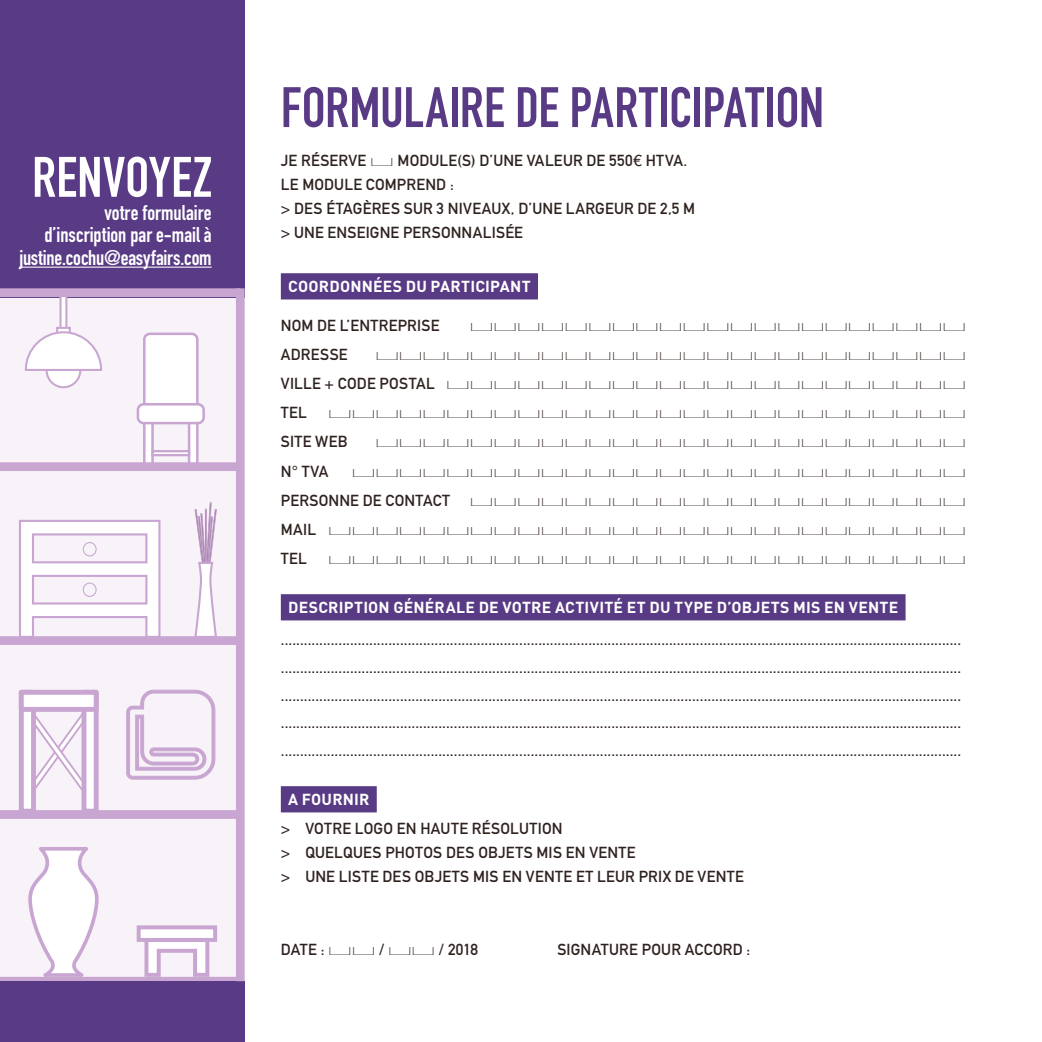
<style>
.page{position:relative;width:1042px;height:1042px;background:#fff}
.page>*{position:absolute;margin:0;border:0;box-sizing:border-box;transform-origin:0 0}
.t1{font:700 56px "DIN Condensed";letter-spacing:-.01em;color:#593b85}
.t2{font:700 56px "DIN Condensed";letter-spacing:.005em;color:#fff}
.t3{font:700 21px/22.8px "DIN Condensed";color:#fff;text-align:right}
.t4{font:700 15.75px/24.2px "DIN Alternate";letter-spacing:.015em;color:#2e221f}
.t5{font:15.75px/29.2px "Universal Peignes";letter-spacing:-.005em;color:#2e221f;text-align:justify;scale:1.5 1}
.t6{font:700 15.75px "DIN";letter-spacing:.015em;color:#fff}
.s1{font-family:"Universal Peignes";font-weight:400}
.s2{font-family:"Helvetica Neue";font-weight:400}
.s3{font-family:"DIN Alternate";font-weight:700}
</style>
<div class="page">
<div style="left:0;top:295px;width:240px;height:686px;background:#f8f3f9"></div>
<div style="left:0;top:977px;width:240px;height:8px;background:#c9a6d1"></div>
<div style="left:0;top:0;width:245px;height:297px;background:#593b85"></div>
<div style="left:0;top:981px;width:245px;height:61px;background:#593b85"></div>
<div style="left:281px;top:273px;width:257px;height:26px;background:#593b85"></div>
<div style="left:281px;top:594px;width:624px;height:26px;background:#593b85"></div>
<div style="left:281px;top:786px;width:96px;height:26px;background:#593b85"></div>
<hr style="left:19px;top:267px;width:193px;height:1px;background:#fff">
<svg style="left:193px;top:297px;width:25px;height:339px"></svg>
<svg style="left:36px;top:712px;width:46px;height:85px"></svg>
<div style="left:82px;top:690px;width:17px;height:123px;background:#fff;border:5px solid #c9a6d1"></div>
<div style="left:19px;top:690px;width:17px;height:123px;background:#fff;border:5px solid #c9a6d1"></div>
<div style="left:19px;top:690px;width:80px;height:22px;background:#fff;border:5px solid #c9a6d1"></div>
<svg style="left:26px;top:847px;width:74px;height:130px"></svg>
<svg style="left:19px;top:519px;width:142px;height:117px"></svg>
<div style="left:83px;top:542px;width:14px;height:14px;border:1px solid #c9a6d1;border-radius:50%"></div>
<div style="left:83px;top:582px;width:14px;height:15px;border:1px solid #c9a6d1;border-radius:50%"></div>
<svg style="left:60px;top:297px;width:7px;height:30px"></svg>
<svg style="left:56px;top:327px;width:15px;height:3px"></svg>
<div style="left:47px;top:353px;width:33px;height:34px;background:#fff;border-radius:50%"></div>
<div style="left:46px;top:352px;width:35px;height:36px;border:2px solid #c9a6d1;border-radius:50%"></div>
<svg style="left:24px;top:330px;width:79px;height:42px"></svg>
<svg style="left:142px;top:942px;width:69px;height:35px"></svg>
<div style="left:137px;top:925px;width:80px;height:17px;background:#fff;border:4px solid #c9a6d1"></div>
<div style="left:188px;top:420px;width:11px;height:47px;background:#fff;border:3px solid #c9a6d1"></div>
<div style="left:143px;top:420px;width:11px;height:47px;background:#fff;border:3px solid #c9a6d1"></div>
<svg style="left:151px;top:450px;width:39px;height:6px"></svg>
<div style="left:144px;top:334px;width:53px;height:75px;background:#fff;border-radius:6px"></div>
<div style="left:143px;top:332px;width:56px;height:78px;border:3px solid #c9a6d1;border-radius:6px"></div>
<div style="left:138px;top:404px;width:66px;height:19px;background:#fff;border-radius:6px"></div>
<div style="left:137px;top:403px;width:68px;height:21px;border:3px solid #c9a6d1;border-radius:6px"></div>
<svg style="left:126px;top:689px;width:90px;height:91px"></svg>
<div style="left:236px;top:288px;width:9px;height:693px;background:#c9a6d1"></div>
<div style="left:0;top:288px;width:240px;height:9px;background:#c9a6d1"></div>
<div style="left:0;top:462px;width:240px;height:9px;background:#c9a6d1"></div>
<div style="left:0;top:636px;width:240px;height:9px;background:#c9a6d1"></div>
<div style="left:0;top:810px;width:240px;height:9px;background:#c9a6d1"></div>
<h1 class="t2" style="left:32px;top:139px;width:181px">RENVOYEZ</h1>
<h2 class="t3" style="left:19px;top:201px;width:194px">votre formulaire d’inscription par e-mail à justine.cochu@easyfairs.com</h2>
<h1 class="t1" style="left:281px;top:70px;width:544px">FORMULAIRE DE PARTICIPATION</h1>
<p class="t4" style="left:281px;top:147px;width:416px">JE RÉSERVE <span class="s1">A</span> MODULE(S) D’UNE VALEUR DE 550<span class="s2">€</span> HTVA.<br>LE MODULE COMPREND :<br>&gt; DES ÉTAGÈRES SUR 3 NIVEAUX, D’UNE LARGEUR DE 2,5 M &gt; UNE ENSEIGNE PERSONNALISÉE</p>
<p class="t6" style="left:288px;top:276px;width:244px">COORDONNÉES DU PARTICIPANT</p>
<p class="t5" style="left:281px;top:312px;width:458px"><span class="s3">NOM DE L’ENTREPRISE</span> A AAAAAAAAAAAAAAAAAAAAA <span class="s3">ADRESSE</span> A AAAAAAAAAAAAAAAAAAAAAAAAA <span class="s3">VILLE + CODE POSTAL</span> AAAAAAAAAAAAAAAAAAAAAAA <span class="s3">TEL</span> AAAAAAAAAAAAAAAAAAAAAAAAAAAA <span class="s3">SITE WEB</span> A AAAAAAAAAAAAAAAAAAAAAAAAA <span class="s3">N° TVA</span> AAAAAAAAAAAAAAAAAAAAAAAAAAA <span class="s3">PERSONNE DE CONTACT</span> AAAAAAAAAAAAAAAAAAAAAA <span class="s3">MAIL</span> AAAAAAAAAAAAAAAAAAAAAAAAAAAA <span class="s3">TEL</span> A AAAAAAAAAAAAAAAAAAAAAAAAAAA</p>
<p class="t6" style="left:288px;top:596px;width:611px">DESCRIPTION GÉNÉRALE DE VOTRE ACTIVITÉ ET DU TYPE D’OBJETS MIS EN VENTE</p>
<p class="t4" style="left:281px;top:625px;width:682px;line-height:27.7px;text-align:justify">................................................................................................................................................................................. ................................................................................................................................................................................. ................................................................................................................................................................................. ................................................................................................................................................................................. .................................................................................................................................................................................</p>
<p class="t6" style="left:288px;top:788px;width:83px">A FOURNIR</p>
<p class="t4" style="left:281px;top:815px;width:464px">&gt; VOTRE LOGO EN HAUTE RÉSOLUTION<br>&gt; QUELQUES PHOTOS DES OBJETS MIS EN VENTE<br>&gt; UNE LISTE DES OBJETS MIS EN VENTE ET LEUR PRIX DE VENTE</p>
<p class="t4" style="left:281px;top:936px;width:199px">DATE : <span class="s1">AA</span> / <span class="s1">AA</span> / 2018</p>
<p class="t4" style="left:557px;top:936px;width:194px">SIGNATURE POUR ACCORD :</p>
</div>
